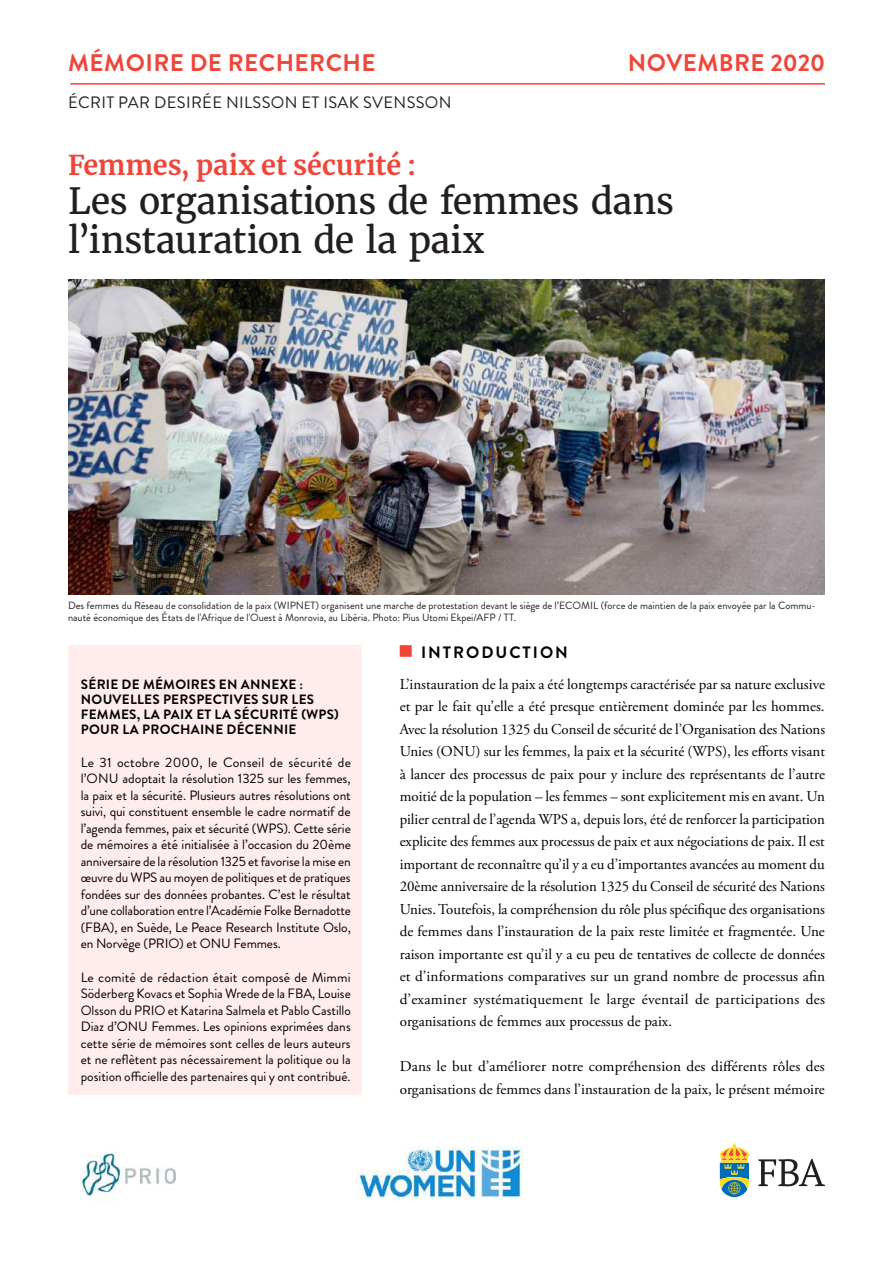
<style>
.page{position:relative;width:893px;height:1263px;background:#fff}
.page>*{position:absolute;margin:0;border:0;box-sizing:border-box;transform-origin:0 0}
.t1{font:36px/39px "Merriweather";letter-spacing:-.02em;color:#231f20}
.t2{font:700 27px "Merriweather";color:#ef4639}
.t3{font:700 24px "Brandon Grotesque";letter-spacing:.02em;color:#ef4639}
.t4{font:16.5px "Brandon Grotesque";letter-spacing:.02em;color:#231f20}
.t5{font:700 16.5px "Brandon Grotesque";letter-spacing:.12em;color:#000}
.t6{font:15px/22.5px "Adobe Garamond Pro";color:#000;text-align:justify}
.t7{font:13.5px/16.5px "Brandon Grotesque";letter-spacing:-.005em;color:#000;text-align:justify}
.t8{font:700 13.5px/15px "Brandon Grotesque";letter-spacing:.02em;color:#000}
.t9{font:10.5px/12.6px "Brandon Grotesque";color:#231f20}
</style>
<div class="page">
<svg style="left:719px;top:1142px;width:30px;height:55px"></svg>
<svg style="left:758px;top:1159px;width:67px;height:27px"></svg>
<div style="left:68px;top:645px;width:293px;height:450px;background:#ffecec"></div>
<img style="left:357px;top:1146px;width:166px;height:52px">
<img style="left:80px;top:1153px;width:96px;height:44px">
<img style="left:68px;top:279px;width:757px;height:316px">
<hr style="left:70px;top:83px;width:755px;height:2px;background:#ef4639">
<div style="left:400px;top:645px;width:12px;height:12px;background:#ef4639"></div>
<h3 class="t3" style="left:68px;top:46px;width:309px">MÉMOIRE DE RECHERCHE</h3>
<h3 class="t3" style="left:628px;top:46px;width:199px">NOVEMBRE 2020</h3>
<p class="t4" style="left:68px;top:91px;width:385px">ÉCRIT PAR DESIRÉE NILSSON ET ISAK SVENSSON</p>
<h2 class="t2" style="left:68px;top:147px;width:350px">Femmes, paix et sécurité :</h2>
<h1 class="t1" style="left:68px;top:182px;width:607px">Les organisations de femmes dans l’instauration de la paix</h1>
<p class="t9" style="left:68px;top:599px;width:749px">Des femmes du Réseau de consolidation de la paix (WIPNET) organisent une marche de protestation devant le siège de l’ECOMIL (force de maintien de la paix envoyée par la Commu&shy;nauté économique des États de l'Afrique de l'Ouest à Monrovia, au Libéria. Photo: Pius Utomi Ekpei/AFP / TT.</p>
<p class="t8" style="left:81px;top:677px;width:259px">SÉRIE DE MÉMOIRES EN ANNEXE :<br>NOUVELLES PERSPECTIVES SUR LES<br>FEMMES, LA PAIX ET LA SÉCURITÉ (WPS)<br>POUR LA PROCHAINE DÉCENNIE</p>
<p class="t7" style="left:81px;top:754px;width:272px">Le 31 octobre 2000, le Conseil de sécurité de l’ONU adoptait la résolution 1325 sur les femmes, la paix et la sécurité. Plusieurs autres résolutions ont suivi, qui constituent ensemble le cadre normatif de l’agenda femmes, paix et sécurité (WPS). Cette série de mémoires a été initialisée à l’occasion du 20ème anniversaire de la résolution 1325 et favorise la mise en œuvre du WPS au moyen de politiques et de pratiques fondées sur des données probantes. C’est le résultat d’une collaboration entre l’Académie Folke Bernadotte (FBA), en Suède, Le Peace Research Institute Oslo, en Norvège (PRIO) et ONU Femmes.</p>
<p class="t7" style="left:81px;top:969px;width:272px">Le comité de rédaction était composé de Mimmi Söderberg Kovacs et Sophia Wrede de la FBA, Louise Olsson du PRIO et Katarina Salmela et Pablo Castillo Diaz d’ONU Femmes. Les opinions exprimées dans cette série de mémoires sont celles de leurs auteurs et ne reflètent pas nécessairement la politique ou la position officielle des partenaires qui y ont contribué.</p>
<p class="t5" style="left:421px;top:641px;width:148px">INTRODUCTION</p>
<p class="t6" style="left:400px;top:673px;width:427px">L’instauration de la paix a été longtemps caractérisée par sa nature exclusive et par le fait qu’elle a été presque entièrement dominée par les hommes.<br>Avec la résolution 1325 du Conseil de sécurité de l’Organisation des Nations Unies (ONU) sur les femmes, la paix et la sécurité (WPS), les efforts visant à lancer des processus de paix pour y inclure des représentants de l’autre moitié de la population – les femmes – sont explicitement mis en avant. Un pilier central de l’agenda WPS a, depuis lors, été de renforcer la participation explicite des femmes aux processus de paix et aux négociations de paix. Il est important de reconnaître qu’il y a eu d’importantes avancées au moment du 20ème anniversaire de la résolution 1325 du Conseil de sécurité des Nations Unies. Toutefois, la compréhension du rôle plus spécifique des organisations de femmes dans l’instauration de la paix reste limitée et fragmentée. Une raison importante est qu’il y a eu peu de tentatives de collecte de données et d’informations comparatives sur un grand nombre de processus afin d’examiner systématiquement le large éventail de participations des organisations de femmes aux processus de paix.</p>
<p class="t6" style="left:400px;top:1056px;width:427px">Dans le but d’améliorer notre compréhension des différents rôles des organisations de femmes dans l’instauration de la paix, le présent mémoire</p>
</div>
